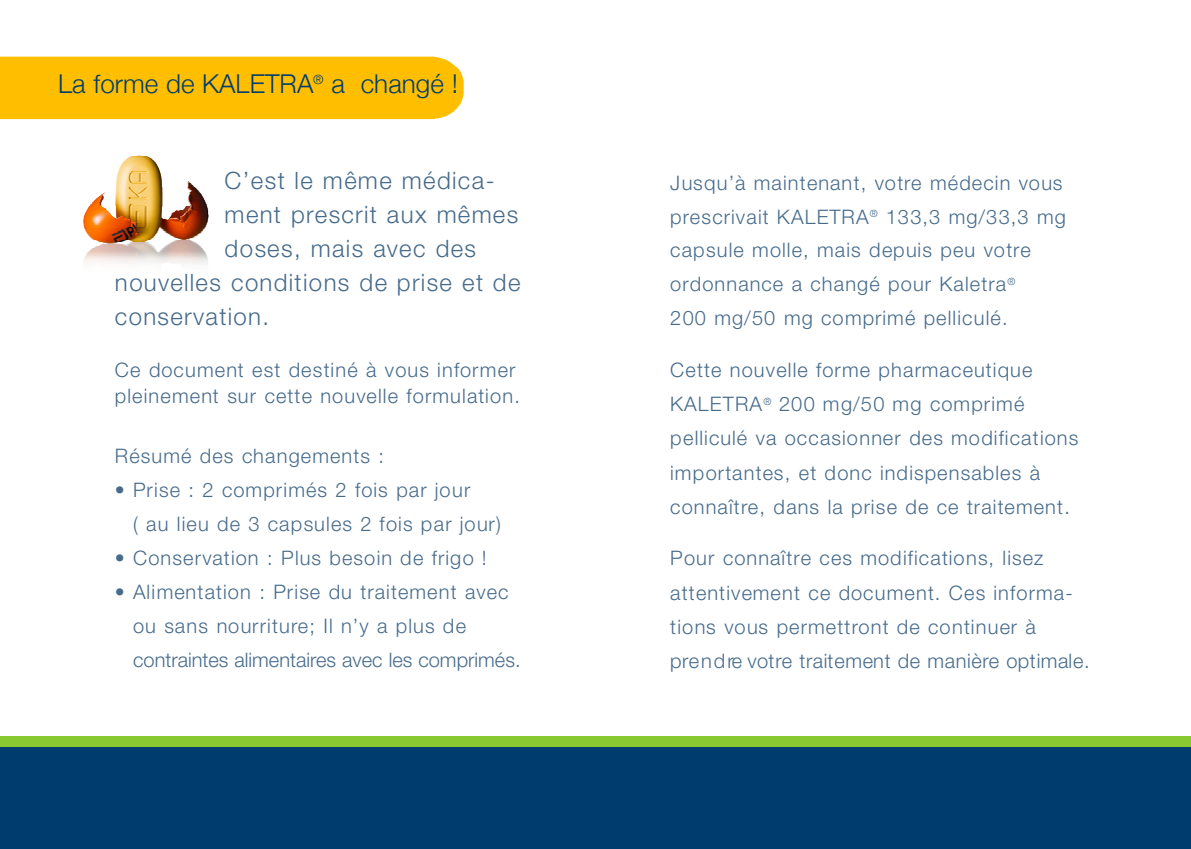
<style>
.page{position:relative;width:1191px;height:849px;background:#fff}
.page>*{position:absolute;margin:0;border:0;box-sizing:border-box;transform-origin:0 0}
.t1{font:300 26px "Helvetica Neue";color:#003d6e}
.t2{font:300 24px "Helvetica Neue";letter-spacing:.06em;color:#466b8b}
.t3{font:300 20px/34px "Helvetica Neue";letter-spacing:.055em;color:#466b8b}
</style>
<div class="page">
<img style="left:137px;top:155px;width:71px;height:66px">
<div style="left:0;top:57px;width:463px;height:62px;background:#ffbe00"></div>
<div style="left:0;top:742px;width:599px;height:107px;background:#003d6e"></div>
<div style="left:0;top:737px;width:599px;height:10px;background:#88c830"></div>
<div style="left:596px;top:742px;width:594px;height:107px;background:#003d6e"></div>
<div style="left:596px;top:737px;width:594px;height:10px;background:#88c830"></div>
<h1 class="t1" style="left:58px;top:68px;width:401px">La forme de KALETRA<sup>®</sup> a changé !</h1>
<p class="t2" style="left:224px;top:172px;width:271px">C’est le même médica-</p>
<p class="t2" style="left:224px;top:206px;width:295px">ment prescrit aux mêmes</p>
<p class="t2" style="left:224px;top:240px;width:253px">doses, mais avec des</p>
<p class="t2" style="left:115px;top:274px;width:407px">nouvelles conditions de prise et de</p>
<p class="t2" style="left:115px;top:308px;width:156px">c o n s e rv a tio n .</p>
<p class="t3" style="left:115px;top:359px;width:406px;line-height:26px">Ce document est destiné à vous informer pleinement sur cette nouvelle formulation.</p>
<p class="t3" style="left:115px;top:441px;width:271px">Résumé des changements :</p>
<p class="t3" style="left:133px;top:475px;width:369px;text-indent:-18px">• Prise : 2 comprimés 2 fois par jour<br>( au lieu de 3 capsules 2 fois par jour)</p>
<p class="t3" style="left:115px;top:543px;width:373px">• Conservation : Plus besoin de frigo !</p>
<p class="t3" style="left:133px;top:577px;width:389px;text-indent:-18px">• Alimentation : Prise du traitement avec ou sans nourriture; Il n’y a plus de contraintes alimentaires avec les comprimés.</p>
<p class="t3" style="left:670px;top:167px;width:397px">Jusqu’à maintenant, votre médecin vous p rescrivait KALETRA<sup>®</sup> 133,3 mg/33,3 mg capsule molle, mais depuis peu votre<br>o rdonnance a changé pour Kaletra<sup>®<br></sup>200 mg/50 mg comprimé pelliculé.</p>
<p class="t3" style="left:670px;top:355px;width:410px">Cette nouvelle forme pharmaceutique<br>K A L E T R A<sup>®</sup> 200 mg/50 mg comprimé pelliculé va occasionner des modifications importantes, et donc indispensables à<br>c o n n a ître, dans la prise de ce traitement.</p>
<p class="t3" style="left:670px;top:543px;width:421px">Pour connaître ces modifications, lisez attentivement ce document. Ces informa&shy;tions vous permettront de continuer à<br>p re n d re votre traitement de manière optimale.</p>
</div>
